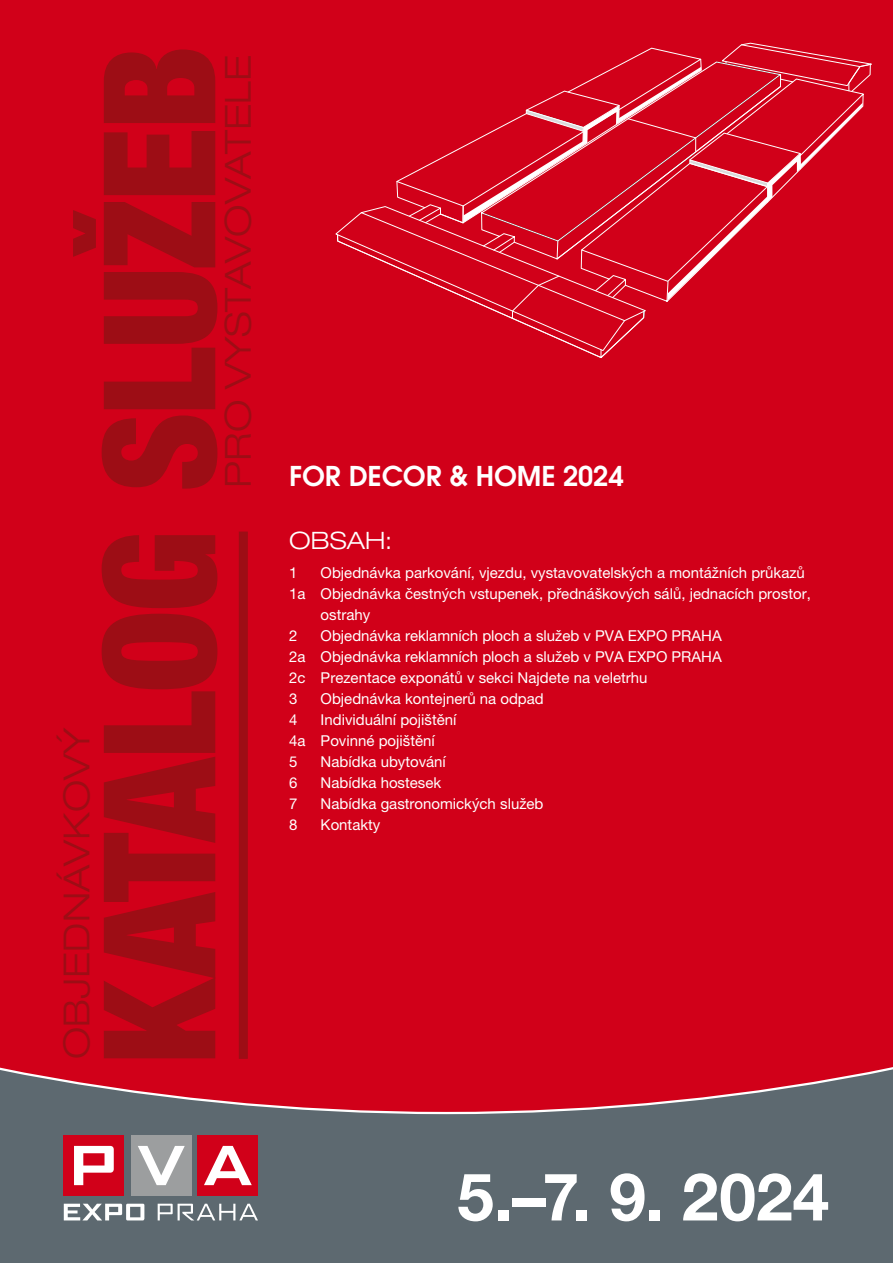
<style>
.page{position:relative;width:893px;height:1263px;background:#5d6970}
.page>*{position:absolute;margin:0;border:0;box-sizing:border-box;transform-origin:0 0}
.t1{font:900 condensed 156.15px "Helvetica Neue LT Pro";letter-spacing:-.02em;color:#9d0d15;scale:.95 1}
.t2{font:700 66px "Helvetica Neue LT Pro";color:#fff}
.t3{font:300 expanded 36px "Helvetica Neue LT Pro";color:#9d0d15;scale:1.06 1}
.t4{font:300 expanded 36px "Helvetica Neue LT Pro";color:#9d0d15;scale:1.05 1}
.t5{font:30px "Avant Gar Got Itc TOT Dem";color:#fff}
.t6{font:300 expanded 24px "Helvetica Neue LT Pro";color:#fff;scale:1.06 1}
.t7{font:15px/21px "Helvetica Neue LT Pro";color:#fff}
</style>
<div class="page">
<div style="left:0;top:0;width:893px;height:1114px;background:#d10019"></div>
<div style="left:239px;top:531px;width:9px;height:528px;background:#9d0d15"></div>
<div style="left:64px;top:1135px;width:60px;height:60px;background:#d10019"></div>
<div style="left:131px;top:1135px;width:60px;height:60px;background:#9c9e9f"></div>
<div style="left:198px;top:1135px;width:60px;height:60px;background:#d10019"></div>
<svg style="left:74px;top:1146px;width:40px;height:39px"></svg>
<svg style="left:138px;top:1146px;width:47px;height:39px"></svg>
<svg style="left:204px;top:1146px;width:48px;height:39px"></svg>
<svg style="left:64px;top:1204px;width:194px;height:16px"></svg>
<svg style="left:463px;top:43px;width:411px;height:258px;background:#d20b22"></svg>
<svg style="left:337px;top:74px;width:527px;height:284px;background:#d30c24"></svg>
<h1 class="t1" style="left:63px;top:1064px;width:1073px;rotate:-90deg">KATALOG SLUŽEB</h1>
<h3 class="t3" style="left:217px;top:488px;width:410px;rotate:-90deg">PRO VYSTAVOVATELE</h3>
<h3 class="t4" style="left:55px;top:1059px;width:317px;rotate:-90deg">OBJEDNÁVKOVÝ</h3>
<h3 class="t5" style="left:289px;top:458px;width:336px">FOR DECOR &amp; HOME 2024</h3>
<h3 class="t6" style="left:289px;top:526px;width:99px">OBSAH:</h3>
<p class="t7" style="left:289px;top:562px;width:10px">1</p>
<p class="t7" style="left:321px;top:562px;width:486px">Objednávka parkování, vjezdu, vystavovatelských a montážních průkazů</p>
<p class="t7" style="left:289px;top:583px;width:523px">1a Objednávka čestných vstupenek, přednáškových sálů, jednacích prostor,</p>
<p class="t7" style="left:321px;top:604px;width:51px">ostrahy</p>
<p class="t7" style="left:289px;top:625px;width:10px">2</p>
<p class="t7" style="left:289px;top:625px;width:434px;text-indent:32px">Objednávka reklamních ploch a služeb v PVA EXPO PRAHA 2a Objednávka reklamních ploch a služeb v PVA EXPO PRAHA 2c Prezentace exponátů v sekci Najdete na veletrhu<br>3</p>
<p class="t7" style="left:321px;top:688px;width:225px">Objednávka kontejnerů na odpad</p>
<p class="t7" style="left:289px;top:709px;width:169px;text-indent:32px">Individuální pojištění<br>4a Povinné pojištění<br>5</p>
<p class="t7" style="left:289px;top:709px;width:10px">4</p>
<p class="t7" style="left:321px;top:751px;width:127px">Nabídka ubytování</p>
<p class="t7" style="left:289px;top:772px;width:10px">6</p>
<p class="t7" style="left:321px;top:772px;width:122px">Nabídka hostesek</p>
<p class="t7" style="left:289px;top:793px;width:10px">7</p>
<p class="t7" style="left:321px;top:793px;width:224px">Nabídka gastronomických služeb</p>
<p class="t7" style="left:289px;top:814px;width:10px">8</p>
<p class="t7" style="left:321px;top:814px;width:61px">Kontakty</p>
<h2 class="t2" style="left:457px;top:1156px;width:373px">5.–7. 9. 2024</h2>
</div>
